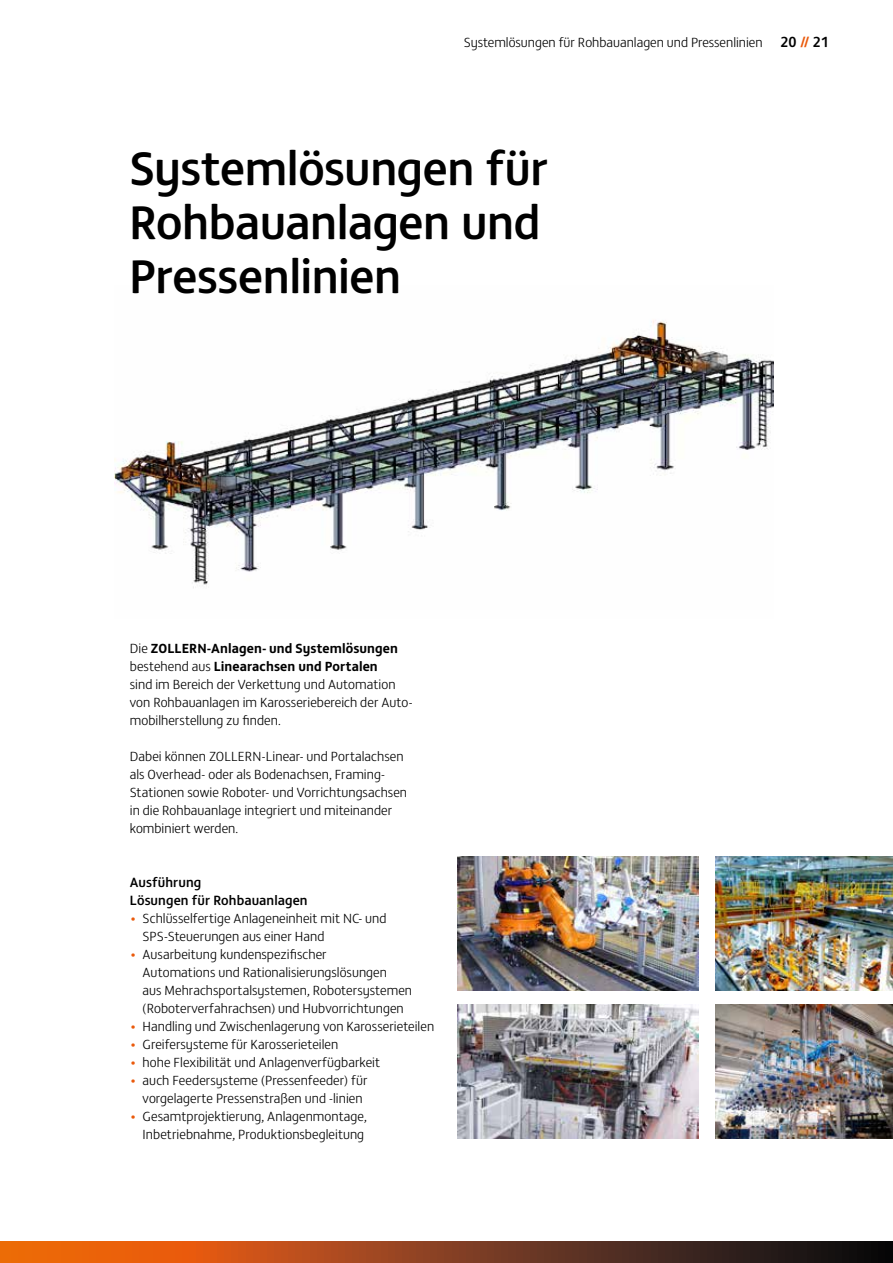
<style>
.page{position:relative;width:893px;height:1263px;background:#fff}
.page>*{position:absolute;margin:0;border:0;box-sizing:border-box;transform-origin:0 0}
.t1{font:500 48px/54px "FS Matthew";letter-spacing:-.015em;color:#000}
.t2{font:500 13.65px/18px "FS Matthew";letter-spacing:.005em;color:#000}
.t3{font:300 13.5px/18px "FS Matthew";letter-spacing:.005em;color:#000}
.s1{font-weight:500;font-size:15px}
.s2{font-weight:500;font-size:15px;color:#ea5a0c}
.s3{font-weight:700}
.s4{color:#ea5a0c}
</style>
<div class="page">
<img style="left:114px;top:320px;width:660px;height:268px">
<img style="left:457px;top:1005px;width:241px;height:134px">
<img style="left:457px;top:857px;width:241px;height:134px">
<img style="left:715px;top:856px;width:178px;height:134px">
<img style="left:715px;top:1005px;width:178px;height:134px">
<svg style="left:0;top:1242px;width:893px;height:21px;background:#873e18"></svg>
<p class="t3" style="left:464px;top:33px;width:367px">Systemlösungen für Rohbauanlagen und Pressenlinien <span class="s1">20</span> <span class="s2">//</span> <span class="s1">21</span></p>
<h1 class="t1" style="left:129px;top:137px;width:421px">Systemlösungen für<br>Rohbauanlagen und<br>Pressenlinien</h1>
<p class="t3" style="left:130px;top:638px;width:283px">Die <span class="s3">ZOLLERN-Anlagen- und Systemlösungen </span>bestehend aus <span class="s3">Linearachsen und Portalen<br></span>sind im Bereich der Verkettung und Automation von Rohbauanlagen im Karosseriebereich der Auto&shy;mobilherstellung zu finden.</p>
<p class="t3" style="left:130px;top:746px;width:279px">Dabei können ZOLLERN-Linear- und Portalachsen als Overhead- oder als Bodenachsen, Framing-Stationen sowie Roboter- und Vorrichtungsachsen in die Rohbauanlage integriert und miteinander kombiniert werden.</p>
<p class="t2" style="left:130px;top:872px;width:179px">Ausführung<br>Lösungen für Rohbauanlagen</p>
<p class="t3" style="left:143px;top:908px;width:245px;text-indent:-13px"><span class="s4">•</span> Schlüsselfertige Anlageneinheit mit NC- und<br>SPS-Steuerungen aus einer Hand</p>
<p class="t3" style="left:143px;top:944px;width:271px;text-indent:-13px"><span class="s4">•</span> Ausarbeitung kundenspezifischer<br>Automations und Rationalisierungslösungen<br>aus Mehrachsportalsystemen, Robotersystemen (Roboterverfahrachsen) und Hubvorrichtungen</p>
<p class="t3" style="left:130px;top:1016px;width:306px"><span class="s4">•</span> Handling und Zwischenlagerung von Karosserieteilen</p>
<p class="t3" style="left:130px;top:1034px;width:210px"><span class="s4">•</span> Greifersysteme für Karosserieteilen</p>
<p class="t3" style="left:130px;top:1052px;width:252px"><span class="s4">•</span> hohe Flexibilität und Anlagenverfügbarkeit</p>
<p class="t3" style="left:130px;top:1070px;width:239px;text-align:center"><span class="s4">•</span> auch Feedersysteme (Pressenfeeder) für vorgelagerte Pressenstraßen und -linien</p>
<p class="t3" style="left:130px;top:1106px;width:239px;text-align:right"><span class="s4">•</span> Gesamtprojektierung, Anlagenmontage,<br>Inbetriebnahme, Produktionsbegleitung</p>
</div>
